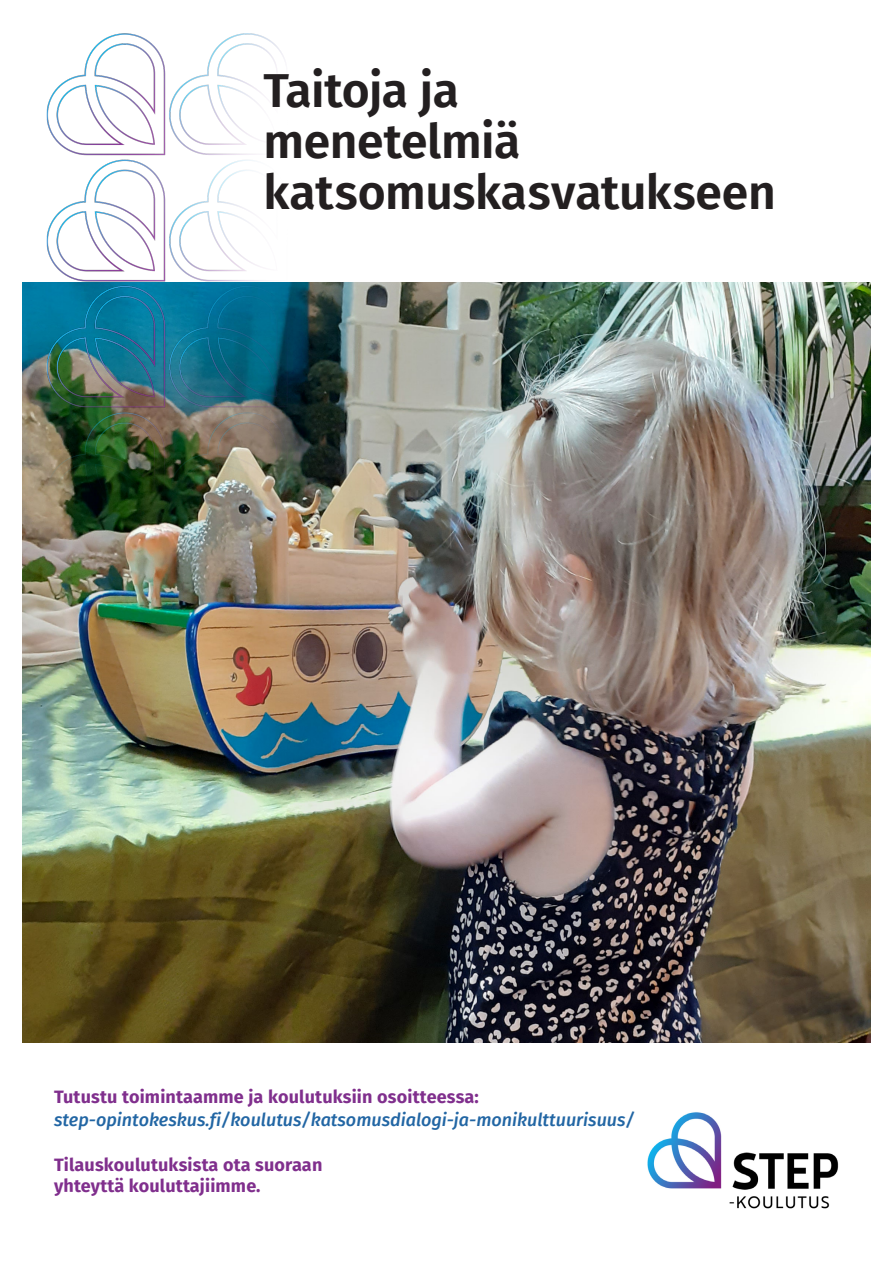
<style>
.page{position:relative;width:893px;height:1263px;background:#fff}
.page>*{position:absolute;margin:0;border:0;box-sizing:border-box;transform-origin:0 0}
.Pääotsikko{font:600 48px/51px "Fira Sans";letter-spacing:-.01em;color:#231f20}
.Väliotsikko{font:700 18px/21.6px "Fira Sans";letter-spacing:.01em;color:#802f8d}
.Linkin-tyyli{font:italic 500 18px "Fira Sans";color:#2266a4}
</style>
<div class="page">
<img style="left:22px;top:283px;width:849px;height:759px">
<img style="left:34px;top:33px;width:264px;height:518px">
<img style="left:647px;top:1112px;width:192px;height:97px">
<p class="Pääotsikko" style="left:264px;top:61px;width:514px">Taitoja ja<br>menetelmiä katsomuskasvatukseen</p>
<p class="Väliotsikko" style="left:54px;top:1085px;width:426px">Tutustu toimintaamme ja koulutuksiin osoitteessa:</p>
<p class="Linkin-tyyli" style="left:54px;top:1105px;width:582px">step-opintokeskus.fi/koulutus/katsomusdialogi-ja-monikulttuurisuus/</p>
<p class="Väliotsikko" style="left:54px;top:1152px;width:270px">Tilauskoulutuksista ota suoraan yhteyttä kouluttajiimme.</p>
</div>
